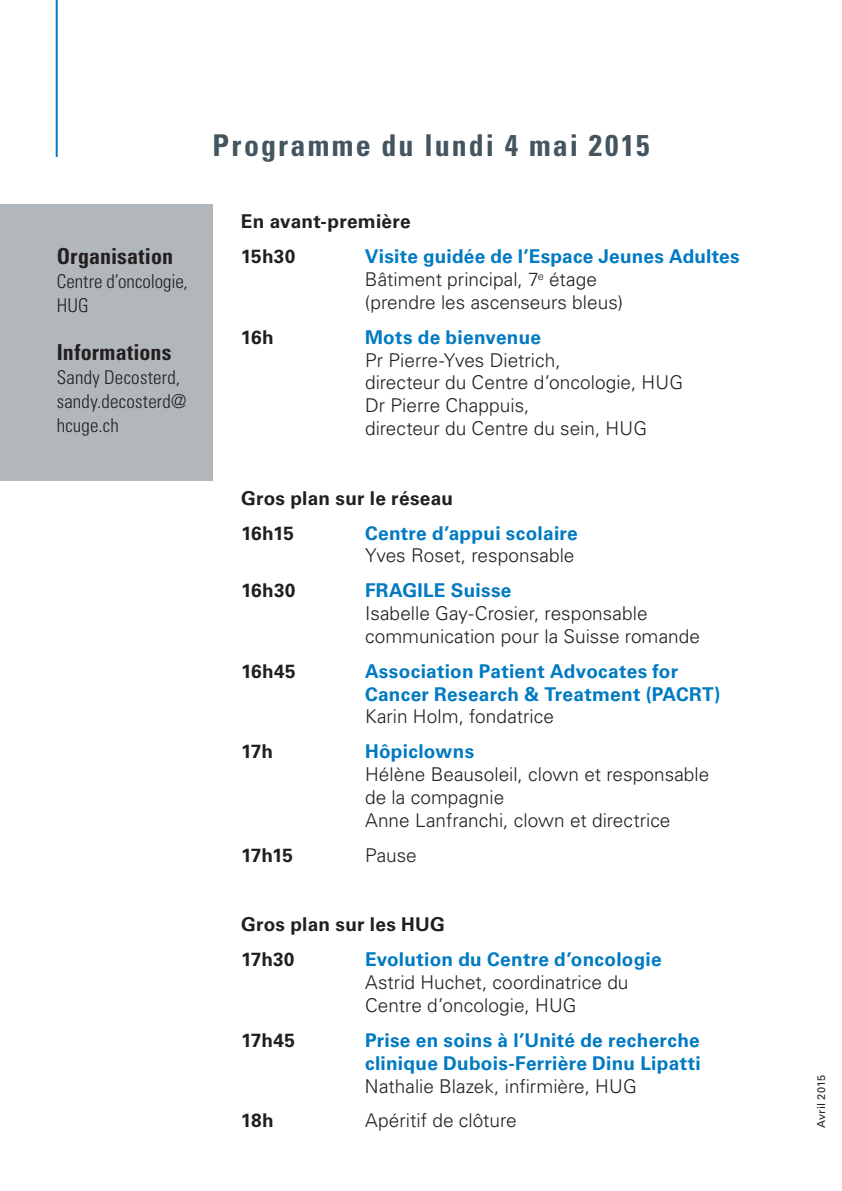
<style>
.page{position:relative;width:842px;height:1191px;background:#fff}
.page>*{position:absolute;margin:0;border:0;box-sizing:border-box;transform-origin:0 0}
.t1{font:700 condensed 30px "Univers LT Std";letter-spacing:.07em;color:#45555f}
.t2{font:700 condensed 22px "Univers LT Std";letter-spacing:.005em;color:#231f20}
.t3{font:300 19px/22.8px "Univers LT Std";color:#231f20}
.t4{font:700 19px/22.8px "Univers LT Std";letter-spacing:.015em;color:#007ac2}
.t5{font:700 19px/34.8px "Univers LT Std";letter-spacing:.01em;color:#231f20}
.t6{font:300 condensed 19px/24px "Univers LT Std";letter-spacing:.01em;color:#231f20}
.t7{font:11px "Univers LT Std";letter-spacing:.015em;color:#231f20}
.s1{font-weight:700;color:#007ac2}
</style>
<div class="page">
<hr style="left:56px;top:0;width:2px;height:157px;background:#007ac2">
<div style="left:0;top:204px;width:213px;height:276px;background:#b2b7bb"></div>
<p class="t2" style="left:57px;top:243px;width:118px">Organisation</p>
<p class="t6" style="left:57px;top:269px;width:133px">Centre d’oncologie,<br>HUG</p>
<p class="t2" style="left:57px;top:339px;width:116px">Informations</p>
<p class="t6" style="left:57px;top:365px;width:131px">Sandy Decosterd, sandy.decosterd@ hcuge.ch</p>
<h1 class="t1" style="left:213px;top:127px;width:438px">Programme du lundi 4 mai 2015</h1>
<p class="t5" style="left:241px;top:204px;width:171px">En avant-première<br>15h30</p>
<p class="t3" style="left:365px;top:245px;width:376px"><span class="s1">Visite guidée de l’Espace Jeunes Adultes<br></span>Bâtiment principal, 7<sup>e</sup> étage<br>(prendre les ascenseurs bleus)</p>
<p class="t5" style="left:241px;top:320px;width:34px">16h</p>
<p class="t4" style="left:365px;top:326px;width:178px">Mots de bienvenue</p>
<p class="t3" style="left:365px;top:348px;width:320px">Pr Pierre-Yves Dietrich,<br>directeur du Centre d’oncologie, HUG<br>Dr Pierre Chappuis,<br>directeur du Centre du sein, HUG</p>
<p class="t5" style="left:241px;top:481px;width:214px">Gros plan sur le réseau<br>16h15</p>
<p class="t4" style="left:365px;top:522px;width:214px">Centre d’appui scolaire</p>
<p class="t3" style="left:365px;top:544px;width:211px">Yves Roset, responsable</p>
<p class="t5" style="left:241px;top:573px;width:56px">16h30</p>
<p class="t4" style="left:365px;top:579px;width:148px">FRAGILE Suisse</p>
<p class="t3" style="left:365px;top:602px;width:337px">Isabelle Gay-Crosier, responsable communication pour la Suisse romande</p>
<p class="t5" style="left:241px;top:654px;width:56px">16h45</p>
<p class="t4" style="left:365px;top:660px;width:357px">Association Patient Advocates for<br>Cancer Research &amp; Treatment (PACRT)</p>
<p class="t3" style="left:365px;top:705px;width:190px">Karin Holm, fondatrice</p>
<p class="t5" style="left:241px;top:734px;width:33px">17h</p>
<p class="t4" style="left:365px;top:740px;width:111px">Hôpiclowns</p>
<p class="t3" style="left:365px;top:763px;width:346px">Hélène Beausoleil, clown et responsable de la compagnie<br>Anne Lanfranchi, clown et directrice</p>
<p class="t5" style="left:241px;top:837px;width:54px">17h15</p>
<p class="t3" style="left:365px;top:843px;width:53px">Pause</p>
<p class="t5" style="left:241px;top:907px;width:205px">Gros plan sur les HUG<br>17h30</p>
<p class="t4" style="left:365px;top:948px;width:298px">Evolution du Centre d’oncologie</p>
<p class="t3" style="left:365px;top:971px;width:265px">Astrid Huchet, coordinatrice du<br>Centre d’oncologie, HUG</p>
<p class="t5" style="left:241px;top:1023px;width:55px">17h45</p>
<p class="t4" style="left:365px;top:1029px;width:337px">Prise en soins à l’Unité de recherche clinique Dubois-Ferrière Dinu Lipatti</p>
<p class="t3" style="left:365px;top:1074px;width:273px">Nathalie Blazek, infirmière, HUG</p>
<p class="t5" style="left:241px;top:1103px;width:34px">18h</p>
<p class="t3" style="left:365px;top:1109px;width:153px">Apéritif de clôture</p>
<p class="t7" style="left:815px;top:1128px;width:55px;rotate:-90deg">Avril 2015</p>
</div>
